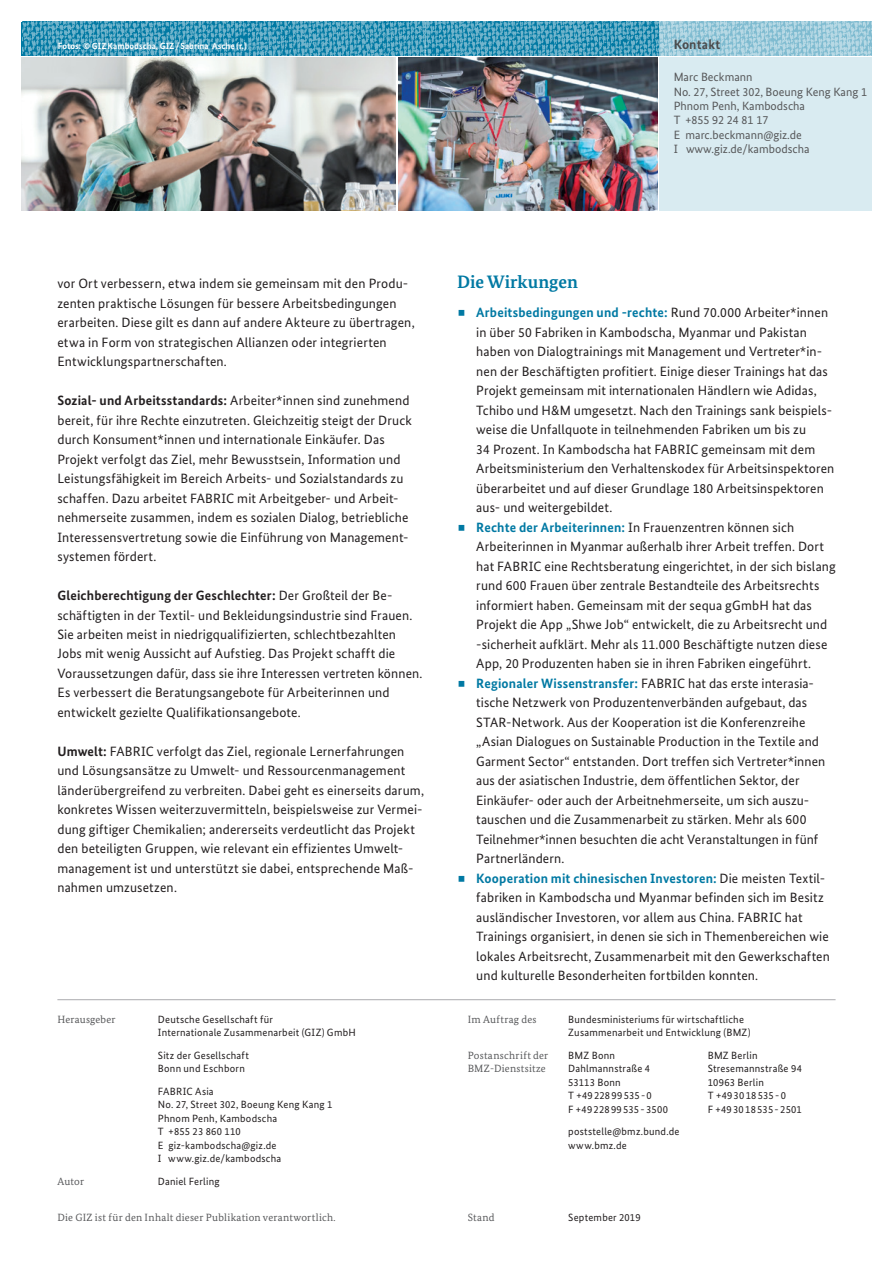
<style>
.page{position:relative;width:893px;height:1263px;background:#fff}
.page>*{position:absolute;margin:0;border:0;box-sizing:border-box;transform-origin:0 0}
.t1{font:700 18px "Bundes Serif";color:#0079a3}
.t2{font:13.5px/19.5px "Bundes Sans";letter-spacing:.01em;color:#231f20}
.t3{font:700 13.5px "Bundes Sans";letter-spacing:.01em;color:#4b4c4d}
.t4{font:12px/14.4px "Bundes Sans";color:#57585a}
.t5{font:10.5px/13.5px "Bundes Sans";letter-spacing:.02em;color:#231f20}
.t6{font:10.5px "Bundes Serif";letter-spacing:.025em;color:#57585a}
.t7{font:700 9px "Bundes Sans";color:#fff}
.s1{font-weight:700}
.s2{font-weight:700;color:#0079a3}
</style>
<div class="page">
<img style="left:22px;top:21px;width:637px;height:34px">
<img style="left:21px;top:57px;width:374px;height:153px">
<hr style="left:57px;top:999px;width:779px;height:1px;background:#aaabaf">
<svg style="left:659px;top:21px;width:213px;height:34px"></svg>
<div style="left:659px;top:58px;width:213px;height:153px;background:#d9ebf1"></div>
<img style="left:398px;top:57px;width:259px;height:153px">
<p class="t7" style="left:58px;top:40px;width:190px">Fotos: © GIZKambodscha, GIZ/Sabrina Asche (r.)</p>
<p class="t3" style="left:674px;top:36px;width:48px">Kontakt</p>
<p class="t4" style="left:674px;top:70px;width:195px">Marc Beckmann<br>No. 27, Street 302, Boeung Keng Kang 1<br>Phnom Penh, Kambodscha<br>T +855 92 24 81 17<br>E marc.beckmann@giz.de<br>I www.giz.de/kambodscha</p>
<p class="t2" style="left:57px;top:273px;width:359px">vor Ort verbessern, etwa indem sie gemeinsam mit den Produ&shy;zenten praktische Lösungen für bessere Arbeitsbedingungen erarbeiten. Diese gilt es dann auf andere Akteure zu übertragen, etwa in Form von strategischen Allianzen oder integrierten Entwicklungspartnerschaften.</p>
<p class="t2" style="left:57px;top:390px;width:356px"><span class="s1">Sozial- und Arbeitsstandards:</span> Arbeiter*innen sind zunehmend bereit, für ihre Rechte einzutreten. Gleichzeitig steigt der Druck durch Konsument*innen und internationale Einkäufer. Das Projekt verfolgt das Ziel, mehr Bewusstsein, Information und Leistungsfähigkeit im Bereich Arbeits- und Sozialstandards zu schaffen. Dazu arbeitet FABRIC mit Arbeitgeber- und Arbeit&shy;nehmerseite zusammen, indem es sozialen Dialog, betriebliche Interessensvertretung sowie die Einführung von Management&shy;systemen fördert.</p>
<p class="t2" style="left:57px;top:585px;width:367px"><span class="s1">Gleichberechtigung der Geschlechter:</span> Der Großteil der Be&shy;schäftigten in der Textil- und Bekleidungsindustrie sind Frauen.<br>Sie arbeiten meist in niedrigqualifizierten, schlechtbezahlten Jobs mit wenig Aussicht auf Aufstieg. Das Projekt schafft die Voraussetzungen dafür, dass sie ihre Interessen vertreten können.<br>Es verbessert die Beratungsangebote für Arbeiterinnen und entwickelt gezielte Qualifikationsangebote.</p>
<p class="t2" style="left:57px;top:741px;width:368px"><span class="s1">Umwelt:</span> FABRIC verfolgt das Ziel, regionale Lernerfahrungen und Lösungsansätze zu Umwelt- und Ressourcenmanagement länderübergreifend zu verbreiten. Dabei geht es einerseits darum, konkretes Wissen weiterzuvermitteln, beispielsweise zur Vermei&shy;dung giftiger Chemikalien; andererseits verdeutlicht das Projekt den beteiligten Gruppen, wie relevant ein effizientes Umwelt&shy;management ist und unterstützt sie dabei, entsprechende Maß&shy;nahmen umzusetzen.</p>
<p class="t6" style="left:57px;top:1012px;width:60px">Herausgeber</p>
<p class="t5" style="left:158px;top:1012px;width:199px">Deutsche Gesellschaft für<br>Internationale Zusammenarbeit (GIZ) GmbH</p>
<p class="t5" style="left:158px;top:1048px;width:93px">Sitz der Gesellschaft<br>Bonn und Eschborn</p>
<p class="t5" style="left:158px;top:1084px;width:176px">FABRIC Asia<br>No. 27, Street 302, Boeung Keng Kang 1<br>Phnom Penh, Kambodscha<br>T +855 23 860 110<br>E giz-kambodscha@giz.de<br>I www.giz.de/kambodscha</p>
<p class="t6" style="left:57px;top:1174px;width:28px">Autor</p>
<p class="t5" style="left:158px;top:1174px;width:63px">Daniel Ferling</p>
<p class="t6" style="left:57px;top:1210px;width:280px">Die GIZ ist für den Inhalt dieser Publikation verantwortlich.</p>
<h1 class="t1" style="left:457px;top:271px;width:122px">Die Wirkungen</h1>
<p class="t2" style="left:476px;top:303px;width:361px"><span class="s2">Arbeitsbedingungen und -rechte:</span> Rund 70.000 Arbeiter*innen in über 50 Fabriken in Kambodscha, Myanmar und Pakistan haben von Dialogtrainings mit Management und Vertreter*in&shy;nen der Beschäftigten profitiert. Einige dieser Trainings hat das Projekt gemeinsam mit internationalen Händlern wie Adidas, Tchibo und H&amp;M umgesetzt. Nach den Trainings sank beispiels&shy;weise die Unfallquote in teilnehmenden Fabriken um bis zu<br>34 Prozent. In Kambodscha hat FABRIC gemeinsam mit dem Arbeitsministerium den Verhaltenskodex für Arbeitsinspektoren überarbeitet und auf dieser Grundlage 180 Arbeitsinspektoren aus- und weitergebildet.<br><span class="s2">Rechte der Arbeiterinnen:</span> In Frauenzentren können sich Arbeiterinnen in Myanmar außerhalb ihrer Arbeit treffen. Dort hat FABRIC eine Rechtsberatung eingerichtet, in der sich bislang rund 600 Frauen über zentrale Bestandteile des Arbeitsrechts informiert haben. Gemeinsam mit der sequa gGmbH hat das Projekt die App „Shwe Job“ entwickelt, die zu Arbeitsrecht und -sicherheit aufklärt. Mehr als 11.000 Beschäftigte nutzen diese App, 20 Produzenten haben sie in ihren Fabriken eingeführt.<br><span class="s2">Regionaler Wissenstransfer:</span> FABRIC hat das erste interasia&shy;tische Netzwerk von Produzentenverbänden aufgebaut, das STAR-Network. Aus der Kooperation ist die Konferenzreihe „Asian Dialogues on Sustainable Production in the Textile and Garment Sector“ entstanden. Dort treffen sich Vertreter*innen aus der asiatischen Industrie, dem öffentlichen Sektor, der Einkäufer- oder auch der Arbeitnehmerseite, um sich auszu&shy;tauschen und die Zusammenarbeit zu stärken. Mehr als 600<br>Teilnehmer*innen besuchten die acht Veranstaltungen in fünf Partnerländern.<br><span class="s2">Kooperation mit chinesischen Investoren:</span> Die meisten Textil&shy;fabriken in Kambodscha und Myanmar befinden sich im Besitz ausländischer Investoren, vor allem aus China. FABRIC hat Trainings organisiert, in denen sie sich in Themenbereichen wie lokales Arbeitsrecht, Zusammenarbeit mit den Gewerkschaften und kulturelle Besonderheiten fortbilden konnten.</p>
<p class="t6" style="left:468px;top:1012px;width:70px">Im Auftrag des</p>
<p class="t5" style="left:568px;top:1012px;width:184px">Bundesministeriums für wirtschaftliche<br>Zusammenarbeit und Entwicklung (BMZ)</p>
<p class="t6" style="left:468px;top:1048px;width:82px">Postanschrift der</p>
<p class="t5" style="left:568px;top:1048px;width:48px">BMZ Bonn</p>
<p class="t5" style="left:708px;top:1048px;width:51px">BMZ Berlin</p>
<p class="t6" style="left:468px;top:1062px;width:80px">BMZ-Dienstsitze</p>
<p class="t5" style="left:568px;top:1061px;width:83px">Dahlmannstraße 4</p>
<p class="t5" style="left:708px;top:1061px;width:96px">Stresemannstraße 94</p>
<p class="t5" style="left:568px;top:1075px;width:54px">53113 Bonn</p>
<p class="t5" style="left:708px;top:1075px;width:58px">10963 Berlin</p>
<p class="t5" style="left:568px;top:1088px;width:85px">T +4922899535-0</p>
<p class="t5" style="left:708px;top:1088px;width:80px">T +493018535-0</p>
<p class="t5" style="left:568px;top:1102px;width:101px">F +4922899535-3500</p>
<p class="t5" style="left:708px;top:1102px;width:96px">F +493018535-2501</p>
<p class="t5" style="left:568px;top:1124px;width:113px">poststelle@bmz.bund.de www.bmz.de</p>
<p class="t6" style="left:468px;top:1210px;width:28px">Stand</p>
<p class="t5" style="left:568px;top:1210px;width:74px">September 2019</p>
</div>
